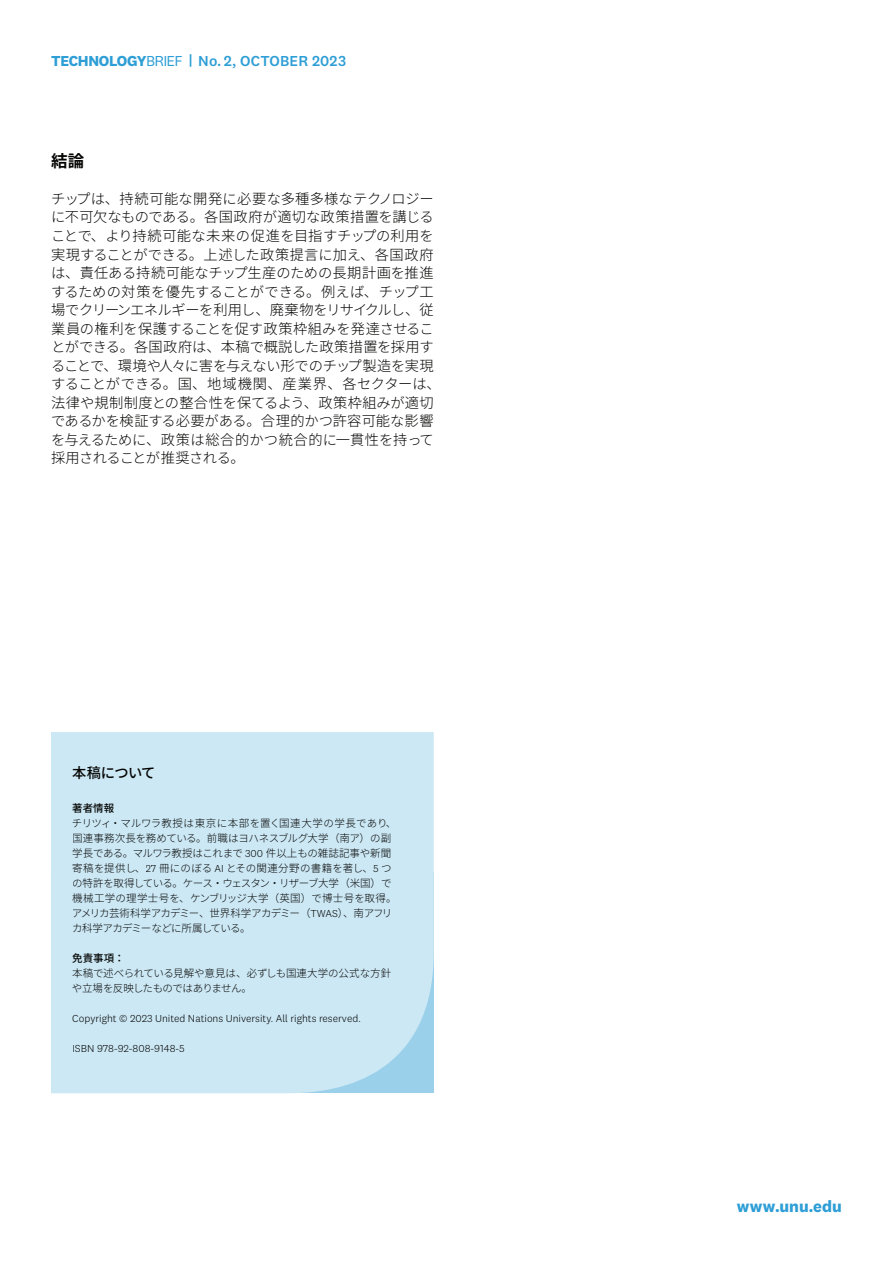
<style>
.page{position:relative;width:893px;height:1263px;background:#fff}
.page>*{position:absolute;margin:0;border:0;box-sizing:border-box;transform-origin:0 0}
.t1{font:700 16.5px "National 2";letter-spacing:.005em;color:#2e9ed6}
.t2{font:700 16.5px "Noto Sans JP";color:#040503}
.t3{font:500 15px "National 2";letter-spacing:.01em;color:#2e9ed6}
.t4{font:300 14.25px/18.6px "Noto Sans JP";color:#040503}
.t5{font:500 14.25px "Noto Sans JP";letter-spacing:-.04em;color:#040503}
.t6{font:300 10.5px/15px "Noto Sans JP";letter-spacing:-.02em;color:#040503}
.t7{font:300 10.5px "National 2";color:#040503}
.t8{font:500 10.5px "Noto Sans JP";color:#040503}
.s1{font-weight:700}
.s2{font-weight:400}
.s3{font-family:"National 2"}
</style>
<div class="page">
<div style="left:51px;top:732px;width:383px;height:361px;background:#cce8f5"></div>
<div style="left:73px;top:766px;width:81px;height:13px;background:#cce8f5"></div>
<div style="left:73px;top:803px;width:41px;height:10px;background:#cce8f5"></div>
<div style="left:73px;top:818px;width:316px;height:10px;background:#cce8f5"></div>
<div style="left:73px;top:833px;width:317px;height:10px;background:#cce8f5"></div>
<div style="left:73px;top:848px;width:169px;height:10px;background:#cce8f5"></div>
<div style="left:245px;top:850px;width:18px;height:7px;background:#cce8f5"></div>
<div style="left:266px;top:848px;width:124px;height:10px;background:#cce8f5"></div>
<div style="left:73px;top:863px;width:65px;height:9px;background:#cce8f5"></div>
<hr style="left:73px;top:872px;width:65px;height:1px;background:#cce8f5">
<div style="left:146px;top:865px;width:10px;height:7px;background:#cce8f5"></div>
<div style="left:160px;top:864px;width:51px;height:8px;background:#cce8f5"></div>
<hr style="left:160px;top:872px;width:51px;height:1px;background:#cce8f5">
<div style="left:215px;top:865px;width:8px;height:7px;background:#cce8f5"></div>
<div style="left:228px;top:863px;width:138px;height:9px;background:#cce8f5"></div>
<hr style="left:228px;top:872px;width:138px;height:1px;background:#cce8f5">
<svg style="left:373px;top:865px;width:5px;height:8px"></svg>
<div style="left:382px;top:866px;width:8px;height:6px;background:#cce8f5"></div>
<div style="left:73px;top:878px;width:318px;height:10px;background:#cce8f5"></div>
<div style="left:73px;top:893px;width:317px;height:10px;background:#cce8f5"></div>
<div style="left:73px;top:908px;width:237px;height:10px;background:#cce8f5"></div>
<div style="left:311px;top:910px;width:26px;height:7px;background:#cce8f5"></div>
<div style="left:338px;top:908px;width:52px;height:10px;background:#cce8f5"></div>
<div style="left:73px;top:923px;width:171px;height:10px;background:#cce8f5"></div>
<div style="left:73px;top:953px;width:47px;height:10px;background:#cce8f5"></div>
<div style="left:73px;top:968px;width:318px;height:10px;background:#cce8f5"></div>
<div style="left:73px;top:983px;width:172px;height:10px;background:#cce8f5"></div>
<div style="left:73px;top:1014px;width:287px;height:10px;background:#cce8f5"></div>
<div style="left:73px;top:1045px;width:112px;height:7px;background:#cce8f5"></div>
<p class="t3" style="left:51px;top:52px;width:297px"><span class="s1">TECHNOLOGY</span><span class="s2">BRIEF</span> | No. 2, OCTOBER 2023</p>
<p class="t2" style="left:51px;top:152px;width:35px">結論</p>
<p class="t4" style="left:51px;top:190px;width:391px">チップは、持続可能な開発に必要な多種多様なテクノロジーに不可欠なものである。各国政府が適切な政策措置を講じることで、より持続可能な未来の促進を目指すチップの利用を実現することができる。上述した政策提言に加え、各国政府は、責任ある持続可能なチップ生産のための長期計画を推進するための対策を優先することができる。例えば、チップ工場でクリーンエネルギーを利用し、廃棄物をリサイクルし、従業員の権利を保護することを促す政策枠組みを発達させることができる。各国政府は、本稿で概説した政策措置を採用することで、環境や人々に害を与えない形でのチップ製造を実現することができる。国、地域機関、産業界、各セクターは、法律や規制制度との整合性を保てるよう、政策枠組みが適切であるかを検証する必要がある。合理的かつ許容可能な影響を与えるために、政策は総合的かつ統合的に一貫性を持って採用されることが推奨される。</p>
<p class="t5" style="left:72px;top:765px;width:85px">本稿について</p>
<p class="t8" style="left:72px;top:802px;width:43px">著者情報</p>
<p class="t6" style="left:72px;top:816px;width:326px">チリツィ・マルワラ教授は東京に本部を置く国連大学の学長であり、国連事務次長を務めている。前職はヨハネスブルグ大学（南ア）の副学長である。マルワラ教授はこれまで <span class="s3">300</span> 件以上もの雑誌記事や新聞寄稿を提供し、<span class="s3">27</span> 冊にのぼる <span class="s3">AI</span> とその関連分野の書籍を著し、<span class="s3">5</span> つの特許を取得している。ケース・ウェスタン・リザーブ大学（米国）で機械工学の理学士号を、ケンブリッジ大学（英国）で博士号を取得。アメリカ芸術科学アカデミー、世界科学アカデミー（<span class="s3">TWAS</span>）、南アフリカ科学アカデミーなどに所属している。</p>
<p class="t8" style="left:72px;top:952px;width:54px">免責事項：</p>
<p class="t6" style="left:72px;top:966px;width:321px">本稿で述べられている見解や意見は、必ずしも国連大学の公式な方針や立場を反映したものではありません。</p>
<p class="t7" style="left:72px;top:1012px;width:290px">Copyright © 2023 United Nations University. All rights reserved.</p>
<p class="t7" style="left:72px;top:1042px;width:114px">ISBN 978-92-808-9148-5</p>
<p class="t1" style="left:737px;top:1196px;width:107px">www.unu.edu</p>
</div>
